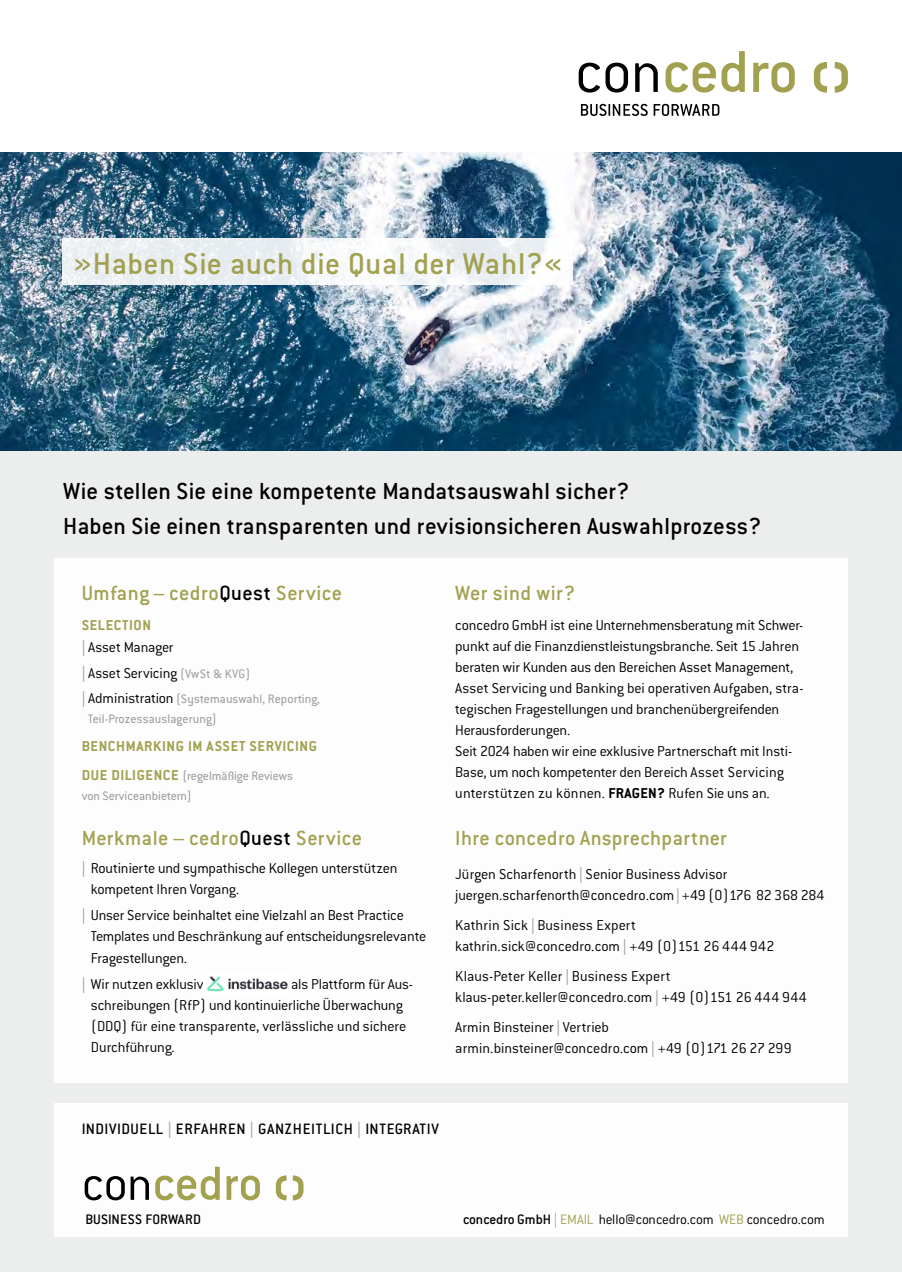
<style>
.page{position:relative;width:902px;height:1272px;background:#fff}
.page>*{position:absolute;margin:0;border:0;box-sizing:border-box;transform-origin:0 0}
.t1{font:500 52.65px "Conduit ITC Std";letter-spacing:-.01em;color:#a1a150}
.t2{font:500 33px "Conduit ITC Std";letter-spacing:.015em;color:#a1a150}
.t3{font:500 25.5px/34.5px "Conduit ITC Std";letter-spacing:.005em;color:#000}
.t4{font:500 22.5px "Conduit ITC Std";letter-spacing:.02em;color:#a1a150}
.t5{font:500 16.5px "Conduit ITC Std";letter-spacing:.04em;color:#000}
.t6{font:300 15.75px/21px "Conduit ITC Std";letter-spacing:-.01em;color:#000}
.t7{font:700 15.75px "Conduit ITC Std";letter-spacing:.04em;color:#a1a150}
.t8{font:500 15.15px "Conduit ITC Std";letter-spacing:.005em;color:#000}
.t9{font:300 15px "Conduit ITC Std";letter-spacing:-.01em;color:#000}
.t10{font:13.5px/19.5px "Conduit ITC Std";letter-spacing:.01em;color:#9c9e9f}
.s1{color:#000}
.s2{font-weight:700;color:#a1a150}
.s3{font-weight:500;color:#9c9e9f}
.s4{font-weight:400;font-size:13.5px;color:#9c9e9f}
.s5{font-weight:500;font-size:15.75px}
.s6{font-weight:300;font-size:15.75px;color:#000}
.s7{font-weight:700;font-size:15.75px;color:#a1a150}
.s8{font-weight:700}
.s9{color:#9c9e9f}
.s10{font-weight:300;color:#000}
.s11{font-weight:500}
.s12{color:#a1a150}
</style>
<div class="page">
<div style="left:0;top:451px;width:901px;height:820px;background:#eceded"></div>
<div style="left:54px;top:1103px;width:793px;height:134px;background:#fff"></div>
<svg style="left:665px;top:51px;width:129px;height:42px"></svg>
<svg style="left:578px;top:63px;width:79px;height:30px"></svg>
<svg style="left:813px;top:62px;width:35px;height:31px"></svg>
<svg style="left:581px;top:104px;width:138px;height:12px"></svg>
<img style="left:0;top:153px;width:901px;height:298px">
<div style="left:63px;top:238px;width:509px;height:47px;background:linear-gradient(to right,#eaeef1,#f5f7f9)"></div>
<div style="left:54px;top:558px;width:793px;height:525px;background:#fff"></div>
<svg style="left:275px;top:1175px;width:29px;height:26px"></svg>
<img style="left:206px;top:976px;width:82px;height:16px">
<h2 class="t2" style="left:74px;top:243px;width:490px">»Haben Sie auch die Qual der Wahl?«</h2>
<h3 class="t3" style="left:63px;top:473px;width:699px">Wie stellen Sie eine kompetente Mandatsauswahl sicher?<br>Haben Sie einen transparenten und revisionsicheren Auswahlprozess?</h3>
<h3 class="t4" style="left:82px;top:579px;width:262px">Umfang – cedro<span class="s1">Quest</span> Service</h3>
<p class="t6" style="left:82px;top:613px;width:93px;line-height:22.5px"><span class="s2">SELECTION<br></span><span class="s3">|</span> Asset Manager</p>
<p class="t6" style="left:82px;top:662px;width:170px"><span class="s3">|</span> Asset Servicing <span class="s4">(VwSt &amp; KVG)</span></p>
<p class="t10" style="left:88px;top:689px;width:233px;text-indent:-7px"><span class="s5">|</span> <span class="s6">Administration</span> (Systemauswahl, Reporting,<br>Teil-Prozessauslagerung)</p>
<p class="t7" style="left:82px;top:737px;width:237px">BENCHMARKING IM ASSET SERVICING</p>
<p class="t10" style="left:82px;top:765px;width:213px"><span class="s7">DUE DILIGENCE</span> (regelmäßige Reviews von Serviceanbietern)</p>
<h3 class="t4" style="left:82px;top:824px;width:282px">Merkmale – cedro<span class="s1">Quest</span> Service</h3>
<p class="t6" style="left:91px;top:857px;width:308px;text-indent:-9px"><span class="s3">|</span> Routinierte und sympathische Kollegen unterstützen kompetent Ihren Vorgang.</p>
<p class="t6" style="left:91px;top:903px;width:337px;text-indent:-9px"><span class="s3">|</span> Unser Service beinhaltet eine Vielzahl an Best Practice<br>Templates und Beschränkung auf entscheidungsrelevante</p>
<p class="t6" style="left:82px;top:945px;width:181px;line-height:25.5px;text-indent:9px">Fragestellungen.<br><span class="s3">|</span> Wir nutzen exklusiv InstiBase</p>
<p class="t6" style="left:91px;top:972px;width:323px;text-indent:200px">als Plattform für Aus&shy;schreibungen (RfP) und kontinuierliche Überwachung (DDQ) für eine transparente, verlässliche und sichere Durchführung.</p>
<h3 class="t4" style="left:455px;top:579px;width:121px">Wer sind wir?</h3>
<p class="t6" style="left:455px;top:614px;width:349px">concedro GmbH ist eine Unternehmensberatung mit Schwer&shy;punkt auf die Finanzdienstleistungsbranche. Seit 15 Jahren beraten wir Kunden aus den Bereichen Asset Management, Asset Servicing und Banking bei operativen Aufgaben, stra&shy;tegischen Fragestellungen und branchenübergreifenden Herausforderungen.<br>Seit 2024 haben wir eine exklusive Partnerschaft mit Insti-Base, um noch kompetenter den Bereich Asset Servicing unterstützen zu können. <span class="s8">FRAGEN?</span> Rufen Sie uns an.</p>
<h3 class="t4" style="left:455px;top:824px;width:273px">Ihre concedro Ansprechpartner</h3>
<p class="t6" style="left:455px;top:863px;width:371px">Jürgen Scharfenorth <span class="s3">|</span> Senior Business Advisor juergen.scharfenorth@concedro.com<span class="s3">|</span>+49 (0)176 82 368 284</p>
<p class="t6" style="left:455px;top:914px;width:321px">Kathrin Sick <span class="s3">|</span> Business Expert kathrin.sick@concedro.com <span class="s3">|</span> +49 (0)151 26 444 942</p>
<p class="t6" style="left:455px;top:965px;width:353px">Klaus-Peter Keller <span class="s3">|</span> Business Expert klaus-peter.keller@concedro.com <span class="s3">|</span> +49 (0)151 26 444 944</p>
<p class="t6" style="left:455px;top:1016px;width:338px">Armin Binsteiner <span class="s3">|</span> Vertrieb armin.binsteiner@concedro.com <span class="s3">|</span> +49 (0)171 26 27 299</p>
<p class="t5" style="left:82px;top:1119px;width:358px">INDIVIDUELL <span class="s9">|</span> ERFAHREN <span class="s9">|</span> GANZHEITLICH <span class="s9">|</span> INTEGRATIV</p>
<h1 class="t1" style="left:82px;top:1151px;width:182px"><span class="s10">con</span>cedro</h1>
<p class="t8" style="left:85px;top:1210px;width:117px">BUSINESS FORWARD</p>
<p class="t9" style="left:463px;top:1210px;width:363px"><span class="s11">concedro GmbH</span> <span class="s9">|</span> <span class="s12">EMAIL</span> hello@concedro.com <span class="s12">WEB</span> concedro.com</p>
</div>
